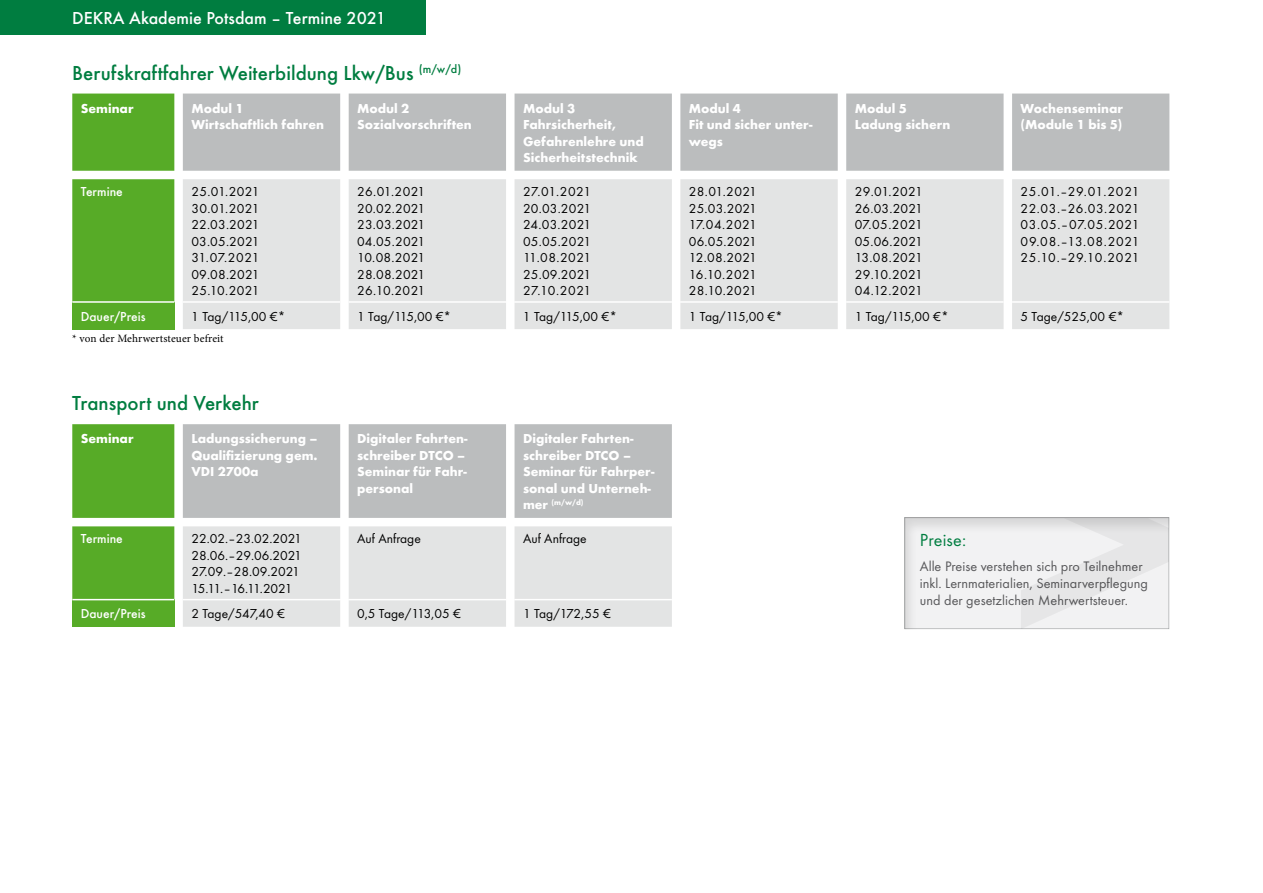
<style>
.page{position:relative;width:1263px;height:893px;background:#fff}
.page>*{position:absolute;margin:0;border:0;box-sizing:border-box;transform-origin:0 0}
.t1{font:500 21px "Futura TOT";color:#007d40}
.t2{font:18.15px "Futura TOT Boo";letter-spacing:.01em;color:#007d40}
.t3{font:500 18px "Futura TOT";color:#fff}
.t4{font:14.25px/17.1px "Futura TOT Boo";color:#58585a}
.t5{font:13.5px/16.5px "Futura TOT Boo";color:#000;text-align:justify}
.t6{font:700 13.5px/16.5px "Futura TOT";color:#fff}
.t7{font:500 13.5px "Futura TOT";color:#fff}
.t8{font:13.5px "Futura TOT Boo";letter-spacing:-.02em;color:#000}
.t9{font:11.25px "Minion Pro";letter-spacing:.01em;color:#000}
.t10{font:700 7.8px "Futura TOT";color:#fff}
.s1{font-size:13.5px}
</style>
<div class="page">
<div style="left:0;top:0;width:425px;height:34px;background:#007d40"></div>
<div style="left:903px;top:515px;width:268px;height:114px;background:#000;opacity:.12"></div>
<svg style="left:1021px;top:518px;width:148px;height:111px"></svg>
<div style="left:72px;top:94px;width:102px;height:207px;background:#57ab27"></div>
<div style="left:183px;top:94px;width:986px;height:77px;background:#bbbdbe"></div>
<div style="left:183px;top:179px;width:986px;height:150px;background:#e3e4e4"></div>
<div style="left:72px;top:302px;width:102px;height:27px;background:#57ab27"></div>
<hr style="left:183px;top:301px;width:157px;height:2px;background:#fff">
<hr style="left:349px;top:301px;width:157px;height:2px;background:#fff">
<svg style="left:506px;top:301px;width:8px;height:2px"></svg>
<hr style="left:514px;top:301px;width:158px;height:2px;background:#fff">
<svg style="left:672px;top:301px;width:8px;height:2px"></svg>
<hr style="left:680px;top:301px;width:158px;height:2px;background:#fff">
<svg style="left:838px;top:301px;width:8px;height:2px"></svg>
<hr style="left:846px;top:301px;width:157px;height:2px;background:#fff">
<hr style="left:1012px;top:301px;width:157px;height:2px;background:#fff">
<hr style="left:72px;top:301px;width:102px;height:2px;background:#fff">
<svg style="left:72px;top:424px;width:102px;height:175px;background:#60af33"></svg>
<div style="left:183px;top:424px;width:489px;height:94px;background:#bbbdbe"></div>
<div style="left:183px;top:526px;width:489px;height:101px;background:#e3e4e4"></div>
<div style="left:72px;top:600px;width:102px;height:27px;background:#57ab27"></div>
<hr style="left:183px;top:599px;width:157px;height:1px;background:#fff">
<hr style="left:349px;top:599px;width:157px;height:1px;background:#fff">
<hr style="left:514px;top:599px;width:158px;height:1px;background:#fff">
<h3 class="t3" style="left:72px;top:7px;width:315px">DEKRA Akademie Potsdam – Termine 2021</h3>
<h1 class="t1" style="left:72px;top:60px;width:391px">Berufskraftfahrer Weiterbildung Lkw/Bus <sup>(m/w/d)</sup></h1>
<p class="t6" style="left:81px;top:100px;width:54px">Seminar</p>
<p class="t6" style="left:191px;top:100px;width:134px">Modul 1<br>Wirtschaftlich fahren</p>
<p class="t6" style="left:357px;top:100px;width:116px">Modul 2<br>Sozialvorschriften</p>
<p class="t6" style="left:523px;top:100px;width:122px">Modul 3<br>Fahrsicherheit,<br>Gefahrenlehre und<br>Sicherheitstechnik</p>
<p class="t6" style="left:689px;top:100px;width:125px">Modul 4<br>Fit und sicher unter&shy;wegs</p>
<p class="t6" style="left:855px;top:100px;width:97px">Modul 5<br>Ladung sichern</p>
<p class="t6" style="left:1020px;top:100px;width:104px">Wochenseminar (Module 1 bis 5)</p>
<p class="t7" style="left:81px;top:184px;width:44px">Termine</p>
<p class="t5" style="left:191px;top:183px;width:70px">25.01.2021<br>30.01.2021<br>22.03.2021<br>03.05.2021<br>31.07.2021<br>09.08.2021<br>25.10.2021</p>
<p class="t5" style="left:357px;top:183px;width:70px">26.01.2021<br>20.02.2021<br>23.03.2021<br>04.05.2021<br>10.08.2021<br>28.08.2021<br>26.10.2021</p>
<p class="t5" style="left:523px;top:183px;width:70px">27.01.2021<br>20.03.2021<br>24.03.2021<br>05.05.2021<br>11.08.2021<br>25.09.2021<br>27.10.2021</p>
<p class="t5" style="left:689px;top:183px;width:70px">28.01.2021<br>25.03.2021<br>17.04.2021<br>06.05.2021<br>12.08.2021<br>16.10.2021<br>28.10.2021</p>
<p class="t5" style="left:855px;top:183px;width:70px">29.01.2021<br>26.03.2021<br>07.05.2021<br>05.06.2021<br>13.08.2021<br>29.10.2021<br>04.12.2021</p>
<p class="t5" style="left:1020px;top:183px;width:121px">25.01.–29.01.2021<br>22.03.–26.03.2021<br>03.05.–07.05.2021<br>09.08.–13.08.2021<br>25.10.–29.10.2021</p>
<p class="t7" style="left:81px;top:308px;width:66px">Dauer/Preis</p>
<p class="t5" style="left:191px;top:308px;width:96px">1 Tag/115,00 €*</p>
<p class="t5" style="left:357px;top:308px;width:96px">1 Tag/115,00 €*</p>
<p class="t5" style="left:523px;top:308px;width:96px">1 Tag/115,00 €*</p>
<p class="t5" style="left:689px;top:308px;width:96px">1 Tag/115,00 €*</p>
<p class="t5" style="left:855px;top:308px;width:96px">1 Tag/115,00 €*</p>
<p class="t5" style="left:1020px;top:308px;width:105px">5 Tage/525,00 €*</p>
<p class="t9" style="left:72px;top:331px;width:153px">* von der Mehrwertsteuer befreit</p>
<h1 class="t1" style="left:72px;top:391px;width:188px">Transport und Verkehr</h1>
<p class="t6" style="left:81px;top:430px;width:54px">Seminar</p>
<p class="t6" style="left:191px;top:430px;width:128px;text-align:justify">Ladungssicherung – Qualifizierung gem.<br>VDI 2700a</p>
<p class="t6" style="left:357px;top:430px;width:112px">Digitaler Fahrten&shy;schreiber DTCO –<br>Seminar für Fahr&shy;personal</p>
<p class="t6" style="left:523px;top:430px;width:133px">Digitaler Fahrten&shy;schreiber DTCO –<br>Seminar für Fahrper&shy;sonal und Unterneh-</p>
<p class="t10" style="left:523px;top:497px;width:62px"><span class="s1">mer</span> (m/w/d)</p>
<p class="t7" style="left:81px;top:531px;width:44px">Termine</p>
<p class="t5" style="left:191px;top:530px;width:112px;text-align:left">22.02.–23.02.2021<br>28.06.–29.06.2021<br>27.09.–28.09.2021<br>15.11.–16.11.2021</p>
<p class="t5" style="left:357px;top:530px;width:65px">Auf Anfrage</p>
<p class="t5" style="left:523px;top:530px;width:65px">Auf Anfrage</p>
<p class="t7" style="left:81px;top:606px;width:66px">Dauer/Preis</p>
<p class="t5" style="left:191px;top:605px;width:95px">2 Tage/547,40 €</p>
<p class="t8" style="left:357px;top:606px;width:105px">0,5 Tage/113,05 €</p>
<p class="t5" style="left:523px;top:605px;width:89px">1 Tag/172,55 €</p>
<h2 class="t2" style="left:920px;top:529px;width:48px">Preise:</h2>
<p class="t4" style="left:920px;top:557px;width:230px">Alle Preise verstehen sich pro Teilnehmer inkl. Lernmaterialien, Seminarverpflegung und der gesetzlichen Mehrwertsteuer.</p>
</div>
